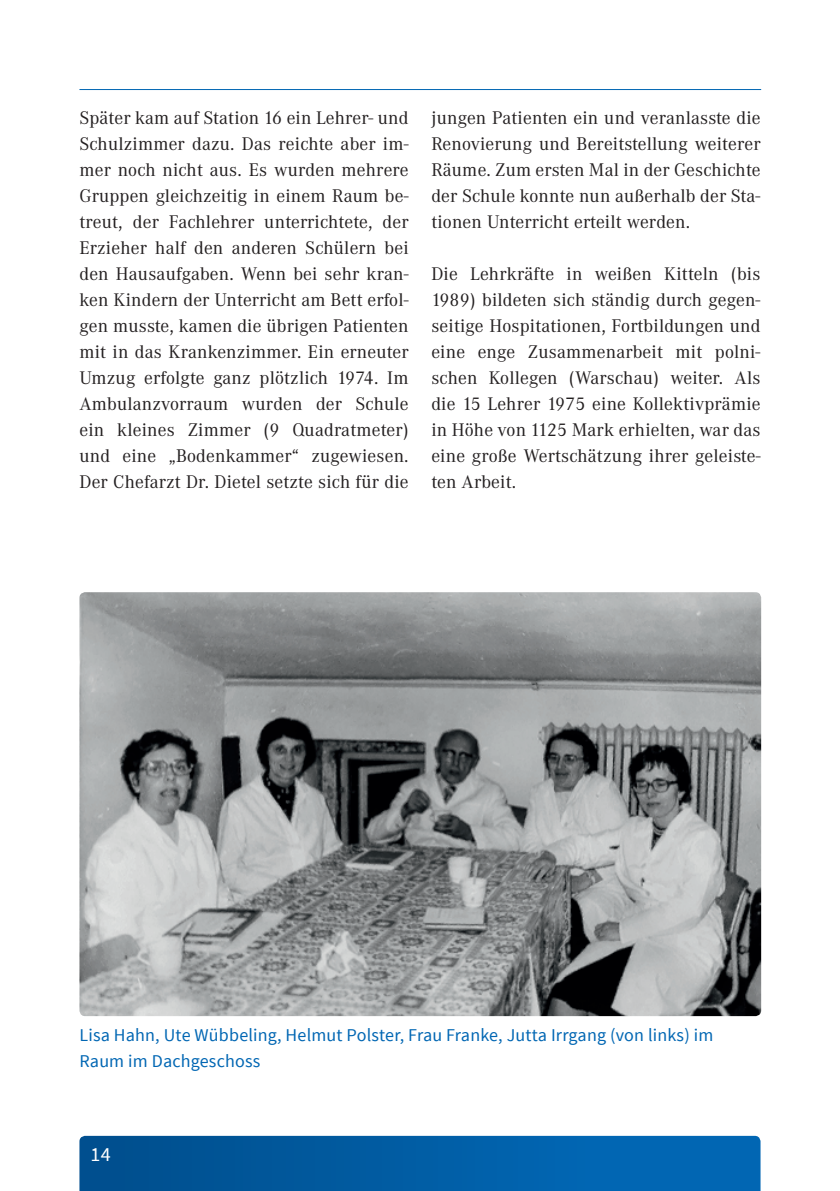
<style>
.page{position:relative;width:840px;height:1191px;background:#fff}
.page>*{position:absolute;margin:0;border:0;box-sizing:border-box;transform-origin:0 0}
.t1{font:20px "Source Sans Pro";color:#fff}
.t2{font:19px/26px "Corporate A";letter-spacing:.01em;color:#231f20;text-align:justify}
.t3{font:18px/26px "Source Sans Pro";letter-spacing:.01em;color:#0166b3}
</style>
<div class="page">
<svg style="left:79px;top:1135px;width:681px;height:56px;background:#055fa5"></svg>
<img style="left:79px;top:592px;width:681px;height:424px">
<hr style="left:79px;top:89px;width:681px;height:1px;background:#0166b3">
<p class="t2" style="left:79px;top:105px;width:330px">Später kam auf Station 16 ein Lehrer- und Schulzimmer dazu. Das reichte aber im&shy;mer noch nicht aus. Es wurden mehrere Gruppen gleichzeitig in einem Raum be&shy;treut, der Fachlehrer unterrichtete, der Erzieher half den anderen Schülern bei den Hausaufgaben. Wenn bei sehr kran&shy;ken Kindern der Unterricht am Bett erfol&shy;gen musste, kamen die übrigen Patienten mit in das Krankenzimmer. Ein erneuter Umzug erfolgte ganz plötzlich 1974. Im Ambulanzvorraum wurden der Schule ein kleines Zimmer (9 Quadratmeter) und eine „Bodenkammer“ zugewiesen.<br>Der Chefarzt Dr. Dietel setzte sich für die</p>
<p class="t2" style="left:431px;top:105px;width:330px">jungen Patienten ein und veranlasste die Renovierung und Bereitstellung weiterer Räume. Zum ersten Mal in der Geschichte der Schule konnte nun außerhalb der Sta&shy;tionen Unterricht erteilt werden.</p>
<p class="t2" style="left:431px;top:261px;width:330px">Die Lehrkräfte in weißen Kitteln (bis 1989) bildeten sich ständig durch gegen&shy;seitige Hospitationen, Fortbildungen und eine enge Zusammenarbeit mit polni&shy;schen Kollegen (Warschau) weiter. Als die 15 Lehrer 1975 eine Kollektivprämie in Höhe von 1125 Mark erhielten, war das eine große Wertschätzung ihrer geleiste&shy;ten Arbeit.</p>
<p class="t3" style="left:79px;top:1022px;width:635px">Lisa Hahn, Ute Wübbeling, Helmut Polster, Frau Franke, Jutta Irrgang (von links) im<br>Raum im Dachgeschoss</p>
<p class="t1" style="left:90px;top:1141px;width:22px">14</p>
</div>
